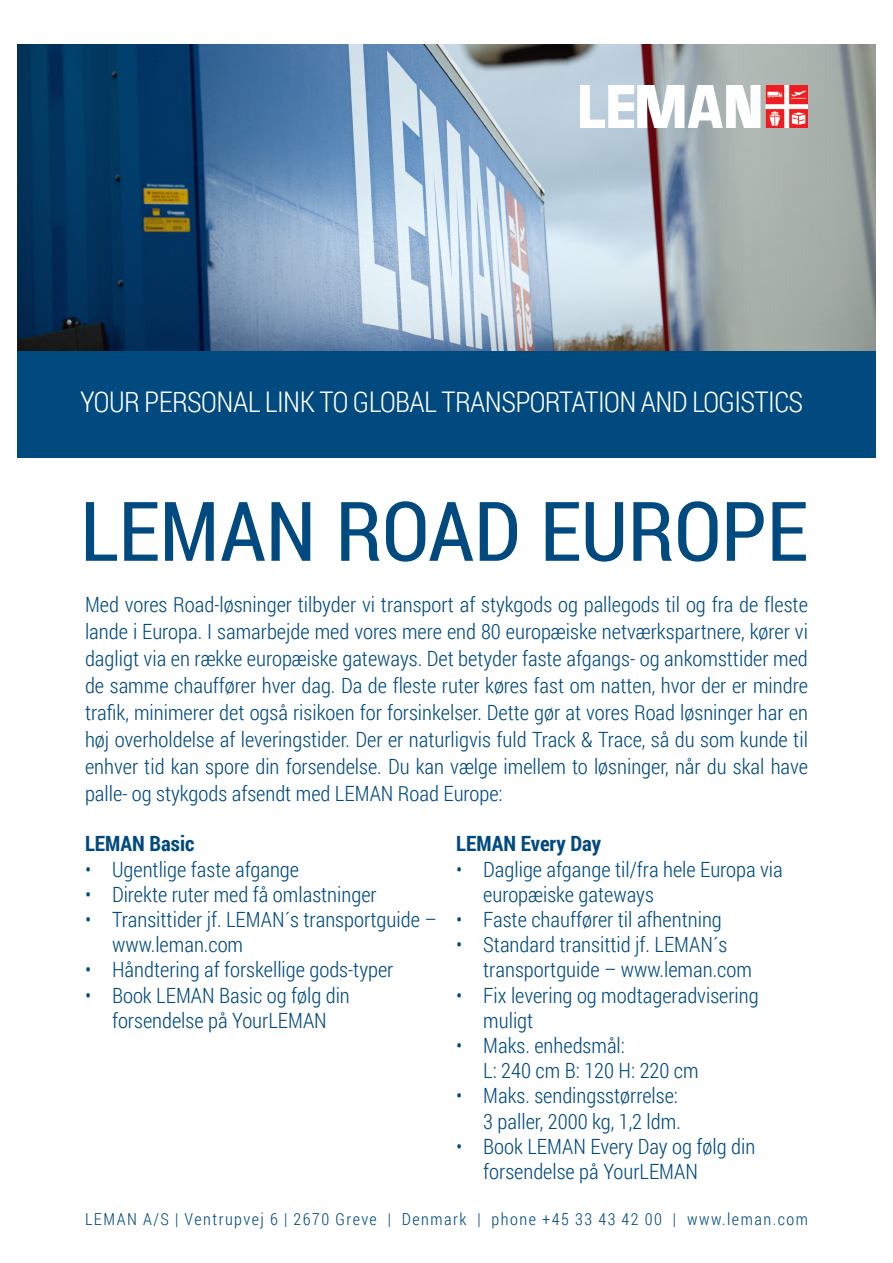
<style>
.page{position:relative;width:893px;height:1263px;background:#fff}
.page>*{position:absolute;margin:0;border:0;box-sizing:border-box;transform-origin:0 0}
.LEMAN_Overskrift{font:82.5px "Roboto Condensed";color:#004a7f}
.t1{font:300 28.5px "Roboto Condensed";letter-spacing:-.02em;color:#fff}
.t2{font:300 21px/25.2px "Roboto Condensed";color:#004a7f}
.t3{font:700 21px "Roboto Condensed";color:#004a7f}
.t4{font:300 16.5px "Roboto Condensed";letter-spacing:.09em;color:#004a7f}
</style>
<div class="page">
<img style="left:17px;top:44px;width:859px;height:307px">
<div style="left:17px;top:351px;width:859px;height:107px;background:#004a7f"></div>
<img style="left:581px;top:85px;width:227px;height:43px">
<p class="t1" style="left:80px;top:382px;width:724px">YOUR PERSONAL LINK TO GLOBAL TRANSPORTATION AND LOGISTICS</p>
<p class="LEMAN_Overskrift" style="left:80px;top:474px;width:729px">LEMAN ROAD EUROPE</p>
<p class="t2" style="left:85px;top:590px;width:724px;line-height:27px;text-align:justify">Med vores Road-løsninger tilbyder vi transport af stykgods og pallegods til og fra de fleste lande i Europa. I samarbejde med vores mere end 80 europæiske netværkspartnere, kører vi dagligt via en række europæiske gateways. Det betyder faste afgangs- og ankomsttider med de samme chauffører hver dag. Da de fleste ruter køres fast om natten, hvor der er mindre trafik, minimerer det også risikoen for forsinkelser. Dette gør at vores Road løsninger har en høj overholdelse af leveringstider. Der er naturligvis fuld Track &amp; Trace, så du som kunde til enhver tid kan spore din forsendelse. Du kan vælge imellem to løsninger, når du skal have palle- og stykgods afsendt med LEMAN Road Europe:</p>
<p class="t3" style="left:85px;top:829px;width:111px">LEMAN Basic</p>
<p class="t2" style="left:85px;top:856px;width:216px">• Ugentlige faste afgange</p>
<p class="t2" style="left:85px;top:881px;width:293px">• Direkte ruter med få omlastninger</p>
<p class="t2" style="left:112px;top:906px;width:326px;text-indent:-27px">• Transittider jf. LEMAN´s transportguide – www.leman.com</p>
<p class="t2" style="left:85px;top:957px;width:310px">• Håndtering af forskellige gods-typer</p>
<p class="t2" style="left:85px;top:982px;width:266px;text-align:center">• Book LEMAN Basic og følg din forsendelse på YourLEMAN</p>
<p class="t3" style="left:456px;top:829px;width:146px">LEMAN Every Day</p>
<p class="t2" style="left:483px;top:856px;width:301px;text-indent:-27px">• Daglige afgange til/fra hele Europa via europæiske gateways</p>
<p class="t2" style="left:456px;top:906px;width:267px">• Faste chauffører til afhentning</p>
<p class="t2" style="left:483px;top:931px;width:270px;text-indent:-27px">• Standard transittid jf. LEMAN´s transportguide – www.leman.com</p>
<p class="t2" style="left:483px;top:982px;width:277px;text-indent:-27px">• Fix levering og modtageradvisering muligt</p>
<p class="t2" style="left:483px;top:1032px;width:217px;text-indent:-27px">• Maks. enhedsmål:<br>L: 240 cm B: 120 H: 220 cm</p>
<p class="t2" style="left:456px;top:1083px;width:226px;text-align:right">• Maks. sendingsstørrelse:<br>3 paller, 2000 kg, 1,2 ldm.</p>
<p class="t2" style="left:483px;top:1133px;width:274px;text-indent:-27px">• Book LEMAN Every Day og følg din forsendelse på YourLEMAN</p>
<p class="t4" style="left:85px;top:1208px;width:724px">LEMAN A/S | Ventrupvej 6 | 2670 Greve | Denmark | phone +45 33 43 42 00 | www.leman.com</p>
</div>
